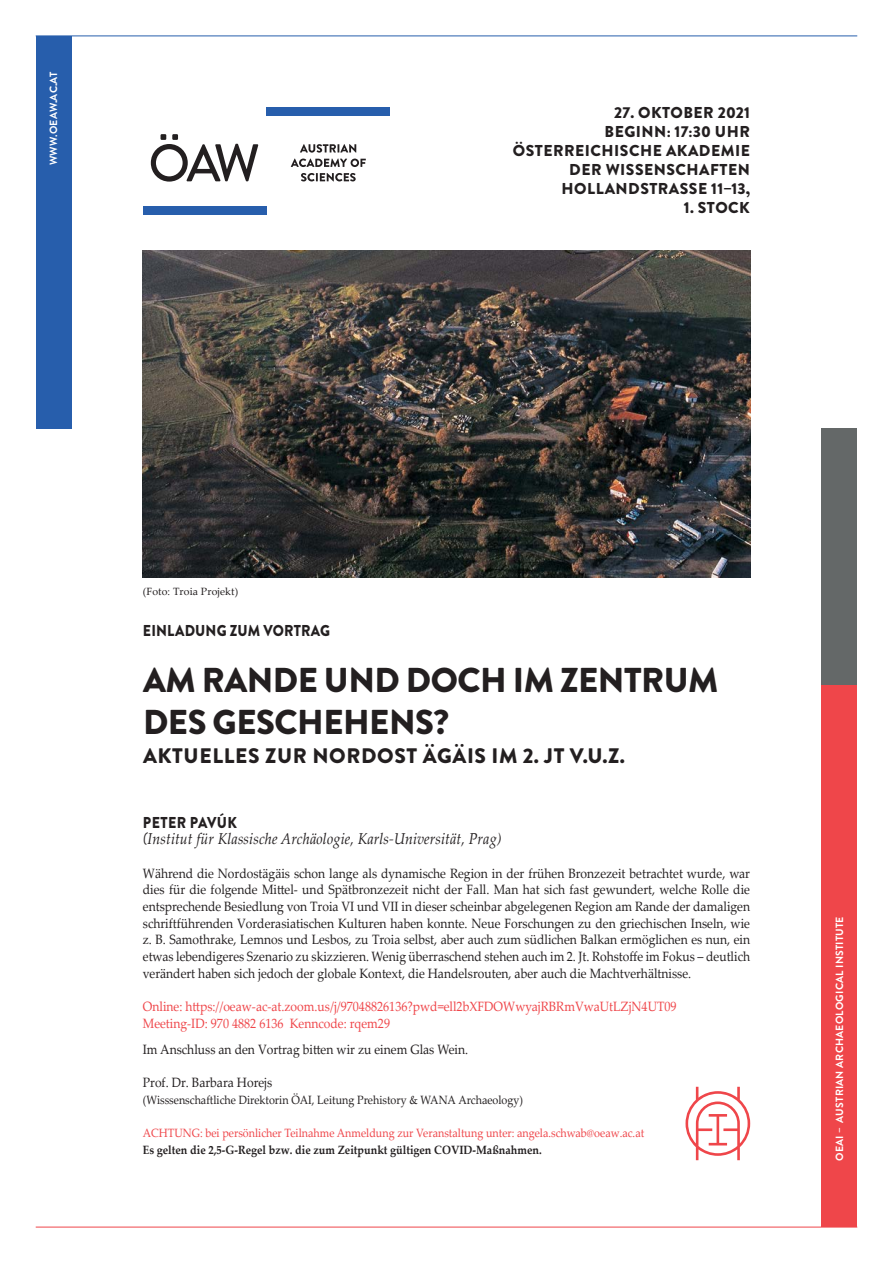
<style>
.page{position:relative;width:893px;height:1263px;background:#fff}
.page>*{position:absolute;margin:0;border:0;box-sizing:border-box;transform-origin:0 0}
.t1{font:900 34.5px/41.4px "Brandon Grotesque";letter-spacing:-.015em;color:#231f20}
.t2{font:900 21px "Brandon Grotesque";letter-spacing:.03em;color:#231f20}
.t3{font:900 15.75px "Brandon Grotesque";letter-spacing:.03em;color:#231f20}
.t4{font:italic 15.75px/16.6px "Palatino Linotype";letter-spacing:.01em;color:#231f20;scale:.9 1}
.t5{font:900 15.75px "Brandon Grotesque";letter-spacing:.01em;color:#231f20;scale:.9 1}
.t6{font:13.5px/16.6px "Palatino Linotype";color:#231f20;text-align:justify;scale:.9 1}
.t7{font:13.5px "Palatino Linotype";color:#ef464a;scale:.9 1}
.t8{font:12px "Palatino Linotype";color:#ef464a;scale:.9 1}
.t9{font:12px "Palatino Linotype";color:#231f20;scale:.9 1}
.t10{font:700 12px "Palatino Linotype";color:#231f20;scale:.9 1}
.t11{font:700 10.5px "Brandon Grotesque";letter-spacing:.02em;color:#fff}
.t12{font:10.5px "Palatino Linotype";letter-spacing:.01em;color:#231f20}
.s1{font-family:"Brandon Grotesque";font-weight:900;font-style:normal}
.s2{font-family:"Brandon Grotesque"}
</style>
<div class="page">
<img style="left:143px;top:250px;width:607px;height:327px">
<div style="left:36px;top:36px;width:35px;height:393px;background:#275eac"></div>
<div style="left:821px;top:685px;width:36px;height:542px;background:#ef464a"></div>
<div style="left:821px;top:429px;width:36px;height:256px;background:#646868"></div>
<hr style="left:36px;top:36px;width:821px;height:1px;background:#275eac">
<hr style="left:36px;top:1227px;width:821px;height:1px;background:#ef464a">
<div style="left:143px;top:206px;width:124px;height:8px;background:#275eac"></div>
<div style="left:267px;top:107px;width:123px;height:8px;background:#275eac"></div>
<svg style="left:151px;top:134px;width:107px;height:48px"></svg>
<svg style="left:300px;top:144px;width:56px;height:9px"></svg>
<svg style="left:291px;top:159px;width:75px;height:8px"></svg>
<svg style="left:301px;top:173px;width:55px;height:8px"></svg>
<svg style="left:685px;top:1087px;width:65px;height:73px"></svg>
<p class="t11" style="left:46px;top:165px;width:95px;rotate:-90deg">WWW.OEAW.AC.AT</p>
<p class="t3" style="left:614px;top:102px;width:137px">27. OKTOBER 2021</p>
<p class="t3" style="left:605px;top:120px;width:147px">BEGINN: 17:30 UHR</p>
<p class="t3" style="left:513px;top:139px;width:238px">ÖSTERREICHISCHE AKADEMIE</p>
<p class="t3" style="left:569px;top:158px;width:182px">DER WISSENSCHAFTEN</p>
<p class="t3" style="left:562px;top:177px;width:190px">HOLLANDSTRASSE 11–13,</p>
<p class="t3" style="left:684px;top:196px;width:67px">1. STOCK</p>
<p class="t12" style="left:143px;top:584px;width:97px">(Foto: Troia Projekt)</p>
<p class="t5" style="left:143px;top:619px;width:210px">EINLADUNG ZUM VORTRAG</p>
<p class="t1" style="left:143px;top:660px;width:577px">AM RANDE UND DOCH IM ZENTRUM<br>DES GESCHEHENS?</p>
<p class="t2" style="left:143px;top:741px;width:483px">AKTUELLES ZUR NORDOST ÄGÄIS IM 2. JT V.U.Z.</p>
<p class="t4" style="left:143px;top:813px;width:400px"><span class="s1">PETER PAVÚK<br></span><span class="s2">(</span>Institut für Klassische Archäologie, Karls-Universität, Prag)</p>
<p class="t6" style="left:143px;top:864px;width:676px">Während die Nordostägäis schon lange als dynamische Region in der frühen Bronzezeit betrachtet wurde, war dies für die folgende Mittel- und Spätbronzezeit nicht der Fall. Man hat sich fast gewundert, welche Rolle die entsprechende Besiedlung von Troia VI und VII in dieser scheinbar abgelegenen Region am Rande der damaligen schriftführenden Vorderasiatischen Kulturen haben konnte. Neue Forschungen zu den griechischen Inseln, wie z. B. Samothrake, Lemnos und Lesbos, zu Troia selbst, aber auch zum südlichen Balkan ermöglichen es nun, ein etwas lebendigeres Szenario zu skizzieren. Wenig überraschend stehen auch im 2. Jt. Rohstoffe im Fokus – deutlich verändert haben sich jedoch der globale Kontext, die Handelsrouten, aber auch die Machtverhältnisse.</p>
<p class="t7" style="left:143px;top:997px;width:595px">Online: https://oeaw-ac-at.zoom.us/j/97048826136?pwd=ell2bXFDOWwyajRBRmVwaUtLZjN4UT09</p>
<p class="t7" style="left:143px;top:1013px;width:276px">Meeting-ID: 970 4882 6136 Kenncode: rqem29</p>
<p class="t6" style="left:143px;top:1040px;width:363px">Im Anschluss an den Vortrag bitten wir zu einem Glas Wein.</p>
<p class="t6" style="left:143px;top:1074px;width:145px">Prof. Dr. Barbara Horejs</p>
<p class="t9" style="left:143px;top:1091px;width:424px">(Wisssenschaftliche Direktorin ÖAI, Leitung Prehistory &amp; WANA Archaeology)</p>
<p class="t8" style="left:143px;top:1124px;width:559px">ACHTUNG: bei persönlicher Teilnahme Anmeldung zur Veranstaltung unter: angela.schwab@oeaw.ac.at</p>
<p class="t10" style="left:143px;top:1141px;width:445px">Es gelten die 2,5-G-Regel bzw. die zum Zeitpunkt gültigen COVID-Maßnahmen.</p>
<p class="t11" style="left:832px;top:1161px;width:246px;rotate:-90deg">OEAI – AUSTRIAN ARCHAEOLOGICAL INSTITUTE</p>
</div>
